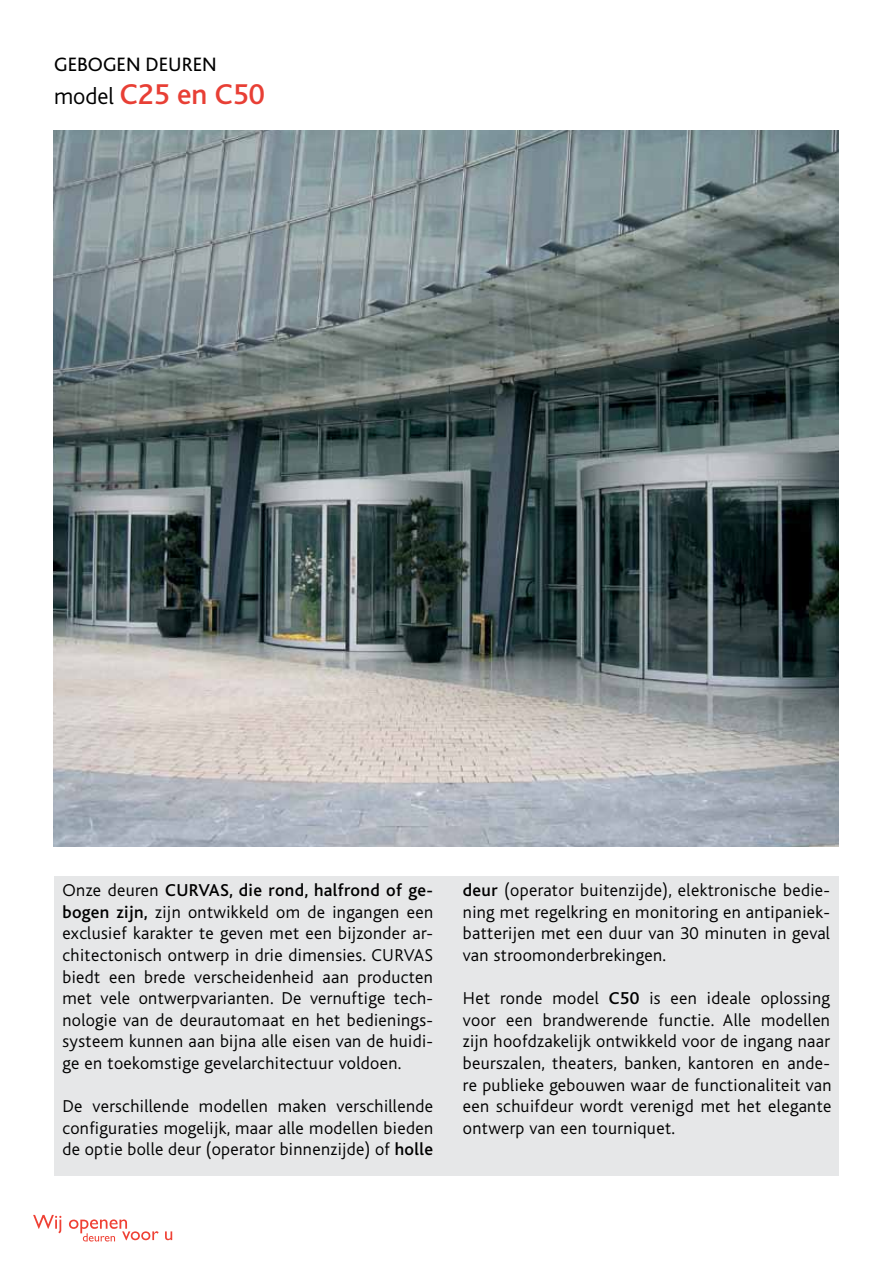
<style>
.page{position:relative;width:893px;height:1263px;background:#fff}
.page>*{position:absolute;margin:0;border:0;box-sizing:border-box;transform-origin:0 0}
.t1{font:500 30px "Bliss";color:#e83f35}
.t2{font:20.25px "Bliss";color:#000}
.t3{font:300 18px/21.6px "Bliss";letter-spacing:.02em;color:#000;text-align:justify}
.s1{font-weight:300;font-size:24px;color:#000}
.s2{font-weight:500}
</style>
<div class="page">
<img style="left:54px;top:131px;width:785px;height:715px">
<div style="left:54px;top:877px;width:784px;height:299px;background:#e6e7e8"></div>
<svg style="left:33px;top:1215px;width:28px;height:18px"></svg>
<svg style="left:69px;top:1219px;width:90px;height:22px"></svg>
<svg style="left:165px;top:1231px;width:7px;height:9px"></svg>
<p class="t2" style="left:54px;top:54px;width:164px">GEBOGEN DEUREN</p>
<h1 class="t1" style="left:54px;top:78px;width:212px"><span class="s1">model</span> C25 en C50</h1>
<p class="t3" style="left:63px;top:880px;width:372px">Onze deuren <span class="s2">CURVAS, die rond, halfrond of ge&shy;bogen zijn,</span> zijn ontwikkeld om de ingangen een exclusief karakter te geven met een bijzonder ar&shy;chitectonisch ontwerp in drie dimensies. CURVAS biedt een brede verscheidenheid aan producten met vele ontwerpvarianten. De vernuftige tech&shy;nologie van de deurautomaat en het bedienings&shy;systeem kunnen aan bijna alle eisen van de huidi&shy;ge en toekomstige gevelarchitectuur voldoen.</p>
<p class="t3" style="left:63px;top:1096px;width:372px">De verschillende modellen maken verschillende configuraties mogelijk, maar alle modellen bieden de optie bolle deur (operator binnenzijde) of <span class="s2">holle</span></p>
<p class="t3" style="left:463px;top:880px;width:369px"><span class="s2">deur</span> (operator buitenzijde), elektronische bedie&shy;ning met regelkring en monitoring en antipaniek&shy;batterijen met een duur van 30 minuten in geval van stroomonderbrekingen.</p>
<p class="t3" style="left:463px;top:988px;width:370px">Het ronde model <span class="s2">C50</span> is een ideale oplossing voor een brandwerende functie. Alle modellen zijn hoofdzakelijk ontwikkeld voor de ingang naar beurszalen, theaters, banken, kantoren en ande&shy;re publieke gebouwen waar de functionaliteit van een schuifdeur wordt verenigd met het elegante ontwerp van een tourniquet.</p>
</div>
